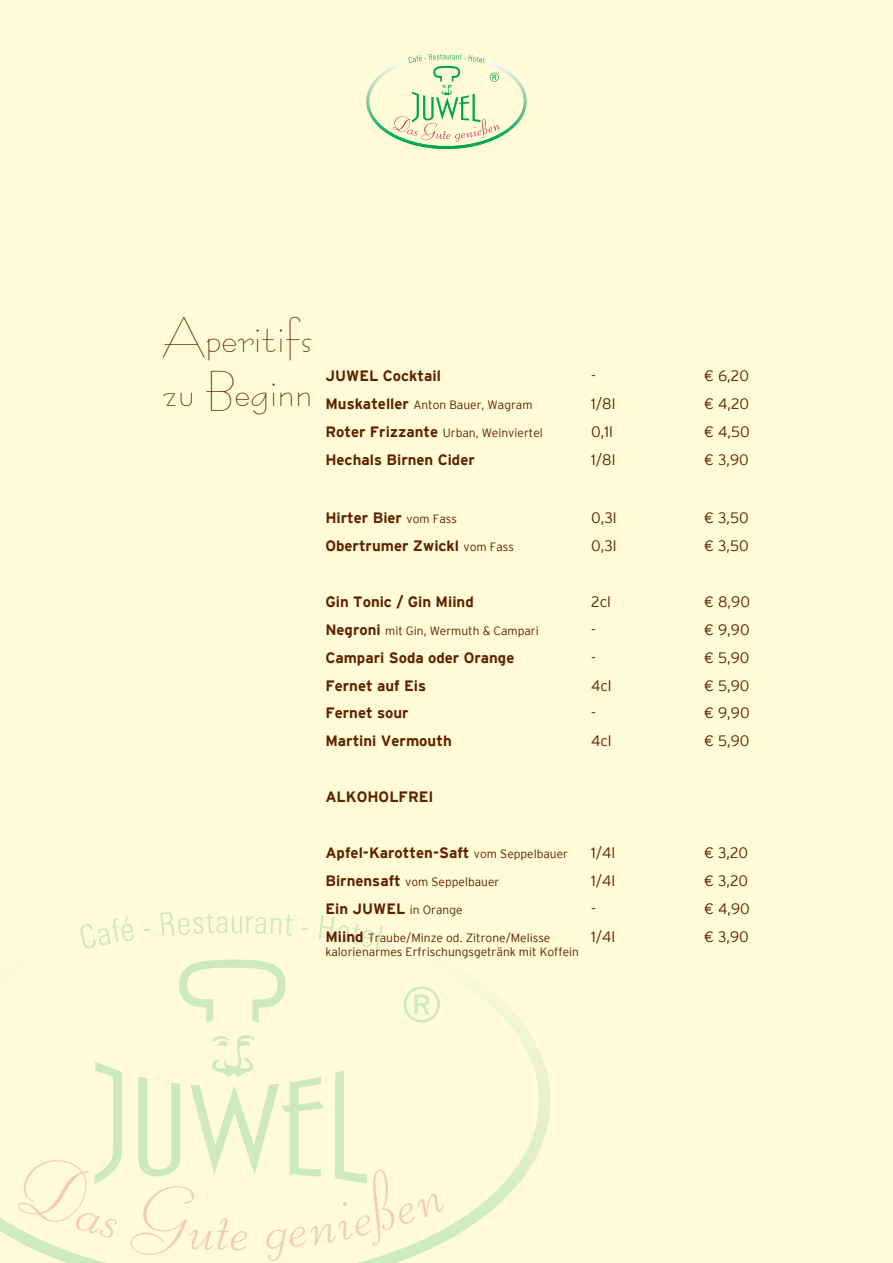
<style>
.page{position:relative;width:893px;height:1263px;background:#fffbd6}
.page>*{position:absolute;margin:0;border:0;box-sizing:border-box;transform-origin:0 0}
.t1{font:45px "Bernhard Fashion BT";color:#5f2200}
.t2{font:700 15px "Harreither";color:#5f2200}
.t3{font:300 15px "Harreither";color:#5f2200}
.t4{font:300 12px "Harreither";color:#5f2200}
.s1{font-weight:700;font-size:15px}
.s2{font-weight:300;font-size:12px}
</style>
<div class="page">
<svg style="left:366px;top:54px;width:161px;height:95px"></svg>
<svg style="left:0;top:912px;width:550px;height:351px"></svg>
<p class="t1" style="left:162px;top:308px;width:152px">Aperitifs</p>
<p class="t1" style="left:163px;top:362px;width:151px">zu Beginn</p>
<p class="t2" style="left:325px;top:366px;width:117px">JUWEL Cocktail</p>
<p class="t3" style="left:591px;top:366px;width:6px">-</p>
<p class="t3" style="left:704px;top:366px;width:47px">€ 6,20</p>
<p class="t4" style="left:325px;top:397px;width:209px"><span class="s1">Muskateller</span> Anton Bauer, Wagram</p>
<p class="t3" style="left:591px;top:394px;width:26px">1/8l</p>
<p class="t3" style="left:704px;top:394px;width:47px">€ 4,20</p>
<p class="t4" style="left:325px;top:425px;width:219px"><span class="s1">Roter Frizzante</span> Urban, Weinviertel</p>
<p class="t3" style="left:591px;top:422px;width:23px">0,1l</p>
<p class="t3" style="left:704px;top:422px;width:47px">€ 4,50</p>
<p class="t2" style="left:325px;top:450px;width:151px">Hechals Birnen Cider</p>
<p class="t3" style="left:591px;top:450px;width:26px">1/8l</p>
<p class="t3" style="left:704px;top:450px;width:47px">€ 3,90</p>
<p class="t2" style="left:325px;top:508px;width:133px">Hirter Bier <span class="s2">vom Fass</span></p>
<p class="t3" style="left:591px;top:508px;width:27px">0,3l</p>
<p class="t3" style="left:704px;top:508px;width:46px">€ 3,50</p>
<p class="t2" style="left:325px;top:536px;width:190px">Obertrumer Zwickl <span class="s2">vom Fass</span></p>
<p class="t3" style="left:591px;top:536px;width:27px">0,3l</p>
<p class="t3" style="left:704px;top:536px;width:46px">€ 3,50</p>
<p class="t2" style="left:325px;top:592px;width:150px">Gin Tonic / Gin Miind</p>
<p class="t3" style="left:591px;top:592px;width:21px">2cl</p>
<p class="t3" style="left:704px;top:592px;width:48px">€ 8,90</p>
<p class="t4" style="left:325px;top:623px;width:215px"><span class="s1">Negroni</span> mit Gin, Wermuth &amp; Campari</p>
<p class="t3" style="left:591px;top:620px;width:6px">-</p>
<p class="t3" style="left:704px;top:620px;width:47px">€ 9,90</p>
<p class="t2" style="left:325px;top:648px;width:191px">Campari Soda oder Orange</p>
<p class="t3" style="left:591px;top:648px;width:6px">-</p>
<p class="t3" style="left:704px;top:648px;width:47px">€ 5,90</p>
<p class="t2" style="left:325px;top:675px;width:102px">Fernet auf Eis</p>
<p class="t3" style="left:591px;top:676px;width:22px">4cl</p>
<p class="t3" style="left:704px;top:676px;width:47px">€ 5,90</p>
<p class="t2" style="left:325px;top:703px;width:85px">Fernet sour</p>
<p class="t3" style="left:591px;top:704px;width:6px">-</p>
<p class="t3" style="left:704px;top:704px;width:47px">€ 9,90</p>
<p class="t2" style="left:325px;top:731px;width:128px">Martini Vermouth</p>
<p class="t3" style="left:591px;top:732px;width:22px">4cl</p>
<p class="t3" style="left:704px;top:732px;width:47px">€ 5,90</p>
<p class="t2" style="left:325px;top:787px;width:110px">ALKOHOLFREI</p>
<p class="t2" style="left:325px;top:843px;width:244px">Apfel-Karotten-Saft <span class="s2">vom Seppelbauer</span></p>
<p class="t3" style="left:591px;top:843px;width:26px">1/4l</p>
<p class="t3" style="left:704px;top:843px;width:46px">€ 3,20</p>
<p class="t4" style="left:325px;top:874px;width:176px"><span class="s1">Birnensaft</span> vom Seppelbauer</p>
<p class="t3" style="left:591px;top:871px;width:26px">1/4l</p>
<p class="t3" style="left:704px;top:871px;width:46px">€ 3,20</p>
<p class="t2" style="left:325px;top:899px;width:139px">Ein JUWEL <span class="s2">in Orange</span></p>
<p class="t3" style="left:591px;top:899px;width:6px">-</p>
<p class="t3" style="left:704px;top:899px;width:48px">€ 4,90</p>
<p class="t4" style="left:325px;top:930px;width:227px"><span class="s1">Miind</span> Traube/Minze od. Zitrone/Melisse</p>
<p class="t4" style="left:325px;top:945px;width:255px">kalorienarmes Erfrischungsgetränk mit Koffein</p>
<p class="t3" style="left:591px;top:927px;width:26px">1/4l</p>
<p class="t3" style="left:704px;top:927px;width:47px">€ 3,90</p>
</div>
